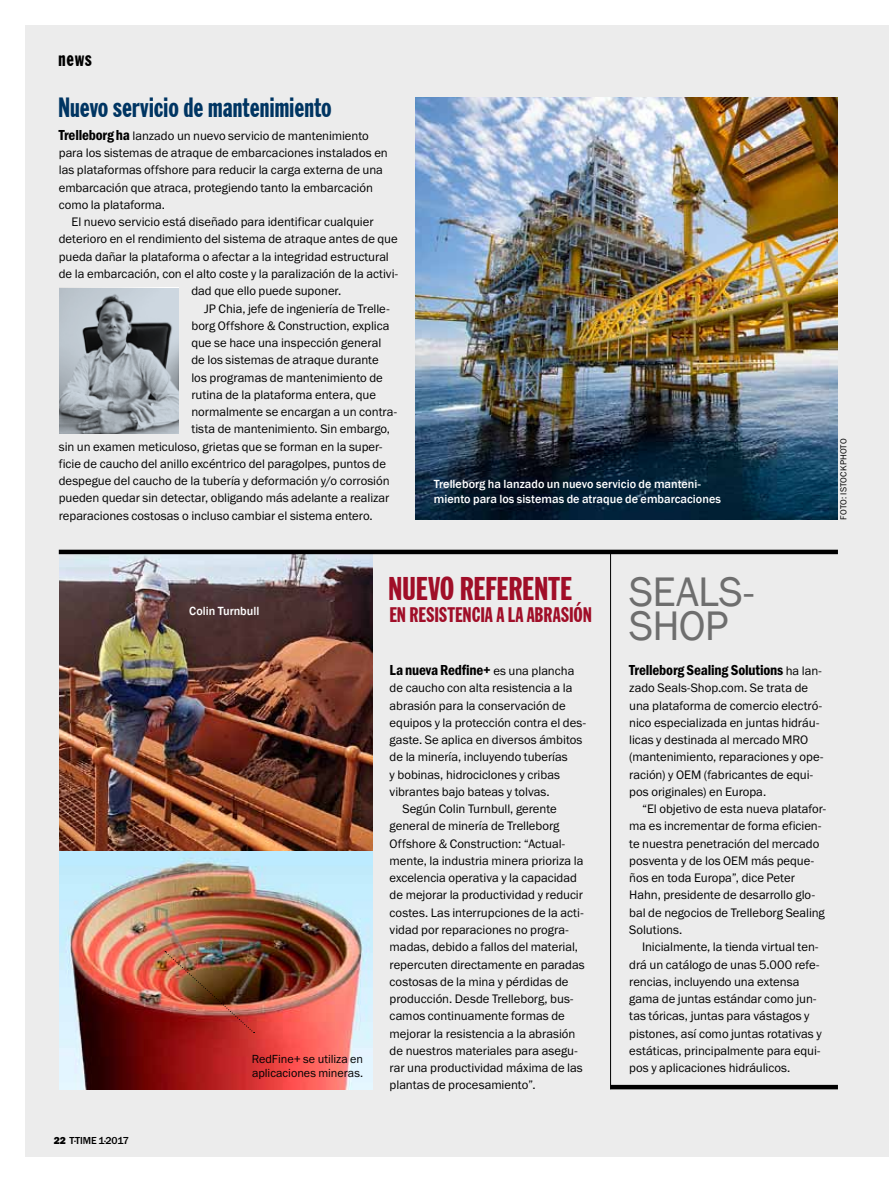
<style>
.page{position:relative;width:889px;height:1183px;background:#fff}
.page>*{position:absolute;margin:0;border:0;box-sizing:border-box;transform-origin:0 0}
.t1{font:42.45px/34.7px "Franklin Gothic";letter-spacing:-.02em;color:#6e6e6e}
.t2{font:extra-condensed 32.7px "Franklin Gothic BT";letter-spacing:-.01em;color:#a00e28}
.t3{font:extra-condensed 27.75px "Franklin Gothic BT";letter-spacing:-.01em;color:#003562}
.t4{font:extra-condensed 21px "Franklin Gothic BT";letter-spacing:-.005em;color:#a00e28}
.t5{font:extra-condensed 21px "Franklin Gothic BT";color:#000}
.t6{font:600 condensed 15px "Franklin Got T";letter-spacing:-.01em;color:#000}
.t7{font:12.75px "Franklin Got T";color:#000}
.t8{font:500 12.15px/14.2px "Franklin Gothic";color:#fff}
.t9{font:12.15px/14.2px "Franklin Got T";color:#000}
.t10{font:500 10.5px "Franklin Got T";letter-spacing:-.015em;color:#000}
.t11{font:300 9px "Franklin ITC Pro";letter-spacing:.015em;color:#000}
.s1{font-weight:600;font-stretch:condensed;font-size:15px}
.s2{font-family:"Franklin Got T Heav";font-weight:400}
.s3{font-weight:400;font-stretch:normal;font-size:12.75px}
</style>
<div class="page">
<div style="left:26px;top:26px;width:863px;height:1131px;background:#ececec"></div>
<img style="left:60px;top:554px;width:313px;height:535px">
<img style="left:416px;top:98px;width:422px;height:421px">
<hr style="left:610px;top:550px;width:1px;height:539px;background:#000">
<div style="left:610px;top:1084px;width:228px;height:5px;background:#000"></div>
<img style="left:165px;top:951px;width:89px;height:81px">
<div style="left:59px;top:549px;width:779px;height:5px;background:#000"></div>
<svg style="left:60px;top:287px;width:119px;height:146px;background:#98a0a6"></svg>
<p class="t5" style="left:58px;top:46px;width:36px">NEWS</p>
<p class="t3" style="left:58px;top:91px;width:275px">NUEVO SERVICIO DE MANTENIMIENTO</p>
<p class="t7" style="left:59px;top:128px;width:311px"><span class="s1">Trelleborg ha</span> lanzado un nuevo servicio de mantenimiento</p>
<p class="t7" style="left:59px;top:146px;width:330px">para los sistemas de atraque de embarcaciones instalados en</p>
<p class="t7" style="left:59px;top:163px;width:326px">las plataformas offshore para reducir la carga externa de una</p>
<p class="t7" style="left:59px;top:180px;width:316px">embarcación que atraca, protegiendo tanto la embarcación</p>
<p class="t7" style="left:59px;top:197px;width:108px">como la plataforma.</p>
<p class="t7" style="left:72px;top:215px;width:303px">El nuevo servicio está diseñado para identificar cualquier</p>
<p class="t7" style="left:59px;top:232px;width:340px">deterioro en el rendimiento del sistema de atraque antes de que</p>
<p class="t7" style="left:59px;top:249px;width:331px">pueda dañar la plataforma o afectar a la integridad estructural</p>
<p class="t7" style="left:59px;top:266px;width:341px">de la embarcación, con el alto coste y la paralización de la activi-</p>
<p class="t7" style="left:191px;top:284px;width:151px">dad que ello puede suponer.</p>
<p class="t7" style="left:204px;top:301px;width:187px">JP Chia, jefe de ingeniería de Trelle-</p>
<p class="t7" style="left:191px;top:318px;width:200px">borg Offshore &amp; Construction, explica</p>
<p class="t7" style="left:191px;top:335px;width:191px">que se hace una inspección general</p>
<p class="t7" style="left:191px;top:353px;width:189px">de los sistemas de atraque durante</p>
<p class="t7" style="left:191px;top:370px;width:193px">los programas de mantenimiento de</p>
<p class="t7" style="left:191px;top:387px;width:186px">rutina de la plataforma entera, que</p>
<p class="t7" style="left:191px;top:404px;width:207px">normalmente se encargan a un contra-</p>
<p class="t7" style="left:191px;top:422px;width:200px">tista de mantenimiento. Sin embargo,</p>
<p class="t7" style="left:59px;top:439px;width:325px">sin un examen meticuloso, grietas que se forman en la super-</p>
<p class="t7" style="left:59px;top:456px;width:329px">ficie de caucho del anillo excéntrico del paragolpes, puntos de</p>
<p class="t7" style="left:59px;top:473px;width:332px">despegue del caucho de la tubería y deformación y/o corrosión</p>
<p class="t7" style="left:59px;top:491px;width:332px">pueden quedar sin detectar, obligando más adelante a realizar</p>
<p class="t7" style="left:59px;top:508px;width:315px">reparaciones costosas o incluso cambiar el sistema entero.</p>
<p class="t8" style="left:434px;top:477px;width:289px">Trelleborg ha lanzado un nuevo servicio de manteni&shy;miento para los sistemas de atraque de embarcaciones</p>
<p class="t11" style="left:838px;top:519px;width:83px;rotate:-90deg">foto: istockphoto</p>
<p class="t10" style="left:54px;top:1134px;width:77px"><span class="s2">22</span> T·TIME 1·2017</p>
<p class="t8" style="left:189px;top:603px;width:72px">Colin Turnbull</p>
<p class="t9" style="left:252px;top:1050px;width:113px">RedFine+ se utiliza en aplicaciones mineras.</p>
<p class="t2" style="left:388px;top:569px;width:185px">NUEVO REFERENTE</p>
<p class="t4" style="left:389px;top:602px;width:202px">EN RESISTENCIA A LA ABRASIÓN</p>
<p class="t6" style="left:389px;top:661px;width:186px">La nueva Redfine+ <span class="s3">es una plancha</span></p>
<p class="t7" style="left:389px;top:680px;width:184px">de caucho con alta resistencia a la</p>
<p class="t7" style="left:389px;top:698px;width:178px">abrasión para la conservación de</p>
<p class="t7" style="left:389px;top:715px;width:198px">equipos y la protección contra el des-</p>
<p class="t7" style="left:389px;top:732px;width:194px">gaste. Se aplica en diversos ámbitos</p>
<p class="t7" style="left:389px;top:749px;width:180px">de la minería, incluyendo tuberías</p>
<p class="t7" style="left:389px;top:767px;width:172px">y bobinas, hidrociclones y cribas</p>
<p class="t7" style="left:389px;top:784px;width:161px">vibrantes bajo bateas y tolvas.</p>
<p class="t7" style="left:402px;top:801px;width:156px">Según Colin Turnbull, gerente</p>
<p class="t7" style="left:389px;top:818px;width:171px">general de minería de Trelleborg</p>
<p class="t7" style="left:389px;top:836px;width:177px">Offshore &amp; Construction: “Actual-</p>
<p class="t7" style="left:389px;top:853px;width:195px">mente, la industria minera prioriza la</p>
<p class="t7" style="left:389px;top:870px;width:189px">excelencia operativa y la capacidad</p>
<p class="t7" style="left:389px;top:887px;width:195px">de mejorar la productividad y reducir</p>
<p class="t7" style="left:389px;top:905px;width:195px">costes. Las interrupciones de la acti-</p>
<p class="t7" style="left:389px;top:922px;width:180px">vidad por reparaciones no progra-</p>
<p class="t7" style="left:389px;top:939px;width:190px">madas, debido a fallos del material,</p>
<p class="t7" style="left:389px;top:956px;width:197px">repercuten directamente en paradas</p>
<p class="t7" style="left:389px;top:974px;width:180px">costosas de la mina y pérdidas de</p>
<p class="t7" style="left:389px;top:991px;width:185px">producción. Desde Trelleborg, bus-</p>
<p class="t7" style="left:389px;top:1008px;width:177px">camos continuamente formas de</p>
<p class="t7" style="left:389px;top:1025px;width:187px">mejorar la resistencia a la abrasión</p>
<p class="t7" style="left:389px;top:1043px;width:189px">de nuestros materiales para asegu-</p>
<p class="t7" style="left:389px;top:1060px;width:195px">rar una productividad máxima de las</p>
<p class="t7" style="left:389px;top:1077px;width:147px">plantas de procesamiento”.</p>
<p class="t1" style="left:629px;top:575px;width:126px">SEALS-<br>SHOP</p>
<p class="t6" style="left:629px;top:661px;width:194px">Trelleborg Sealing Solutions <span class="s3">ha lan-</span></p>
<p class="t7" style="left:629px;top:680px;width:180px">zado Seals-Shop.com. Se trata de</p>
<p class="t7" style="left:629px;top:698px;width:194px">una plataforma de comercio electró-</p>
<p class="t7" style="left:629px;top:715px;width:191px">nico especializada en juntas hidráu-</p>
<p class="t7" style="left:629px;top:732px;width:180px">licas y destinada al mercado MRO</p>
<p class="t7" style="left:629px;top:749px;width:195px">(mantenimiento, reparaciones y ope-</p>
<p class="t7" style="left:629px;top:767px;width:185px">ración) y OEM (fabricantes de equi-</p>
<p class="t7" style="left:629px;top:784px;width:138px">pos originales) en Europa.</p>
<p class="t7" style="left:642px;top:801px;width:185px">“El objetivo de esta nueva platafor-</p>
<p class="t7" style="left:629px;top:818px;width:193px">ma es incrementar de forma eficien-</p>
<p class="t7" style="left:629px;top:836px;width:191px">te nuestra penetración del mercado</p>
<p class="t7" style="left:629px;top:853px;width:186px">posventa y de los OEM más peque-</p>
<p class="t7" style="left:629px;top:870px;width:167px">ños en toda Europa”, dice Peter</p>
<p class="t7" style="left:629px;top:887px;width:187px">Hahn, presidente de desarrollo glo-</p>
<p class="t7" style="left:629px;top:905px;width:197px">bal de negocios de Trelleborg Sealing</p>
<p class="t7" style="left:629px;top:922px;width:55px">Solutions.</p>
<p class="t7" style="left:642px;top:939px;width:178px">Inicialmente, la tienda virtual ten-</p>
<p class="t7" style="left:629px;top:956px;width:192px">drá un catálogo de unas 5.000 refe-</p>
<p class="t7" style="left:629px;top:974px;width:172px">rencias, incluyendo una extensa</p>
<p class="t7" style="left:629px;top:991px;width:189px">gama de juntas estándar como jun-</p>
<p class="t7" style="left:629px;top:1008px;width:182px">tas tóricas, juntas para vástagos y</p>
<p class="t7" style="left:629px;top:1025px;width:194px">pistones, así como juntas rotativas y</p>
<p class="t7" style="left:629px;top:1043px;width:193px">estáticas, principalmente para equi-</p>
<p class="t7" style="left:629px;top:1060px;width:163px">pos y aplicaciones hidráulicos.</p>
</div>
